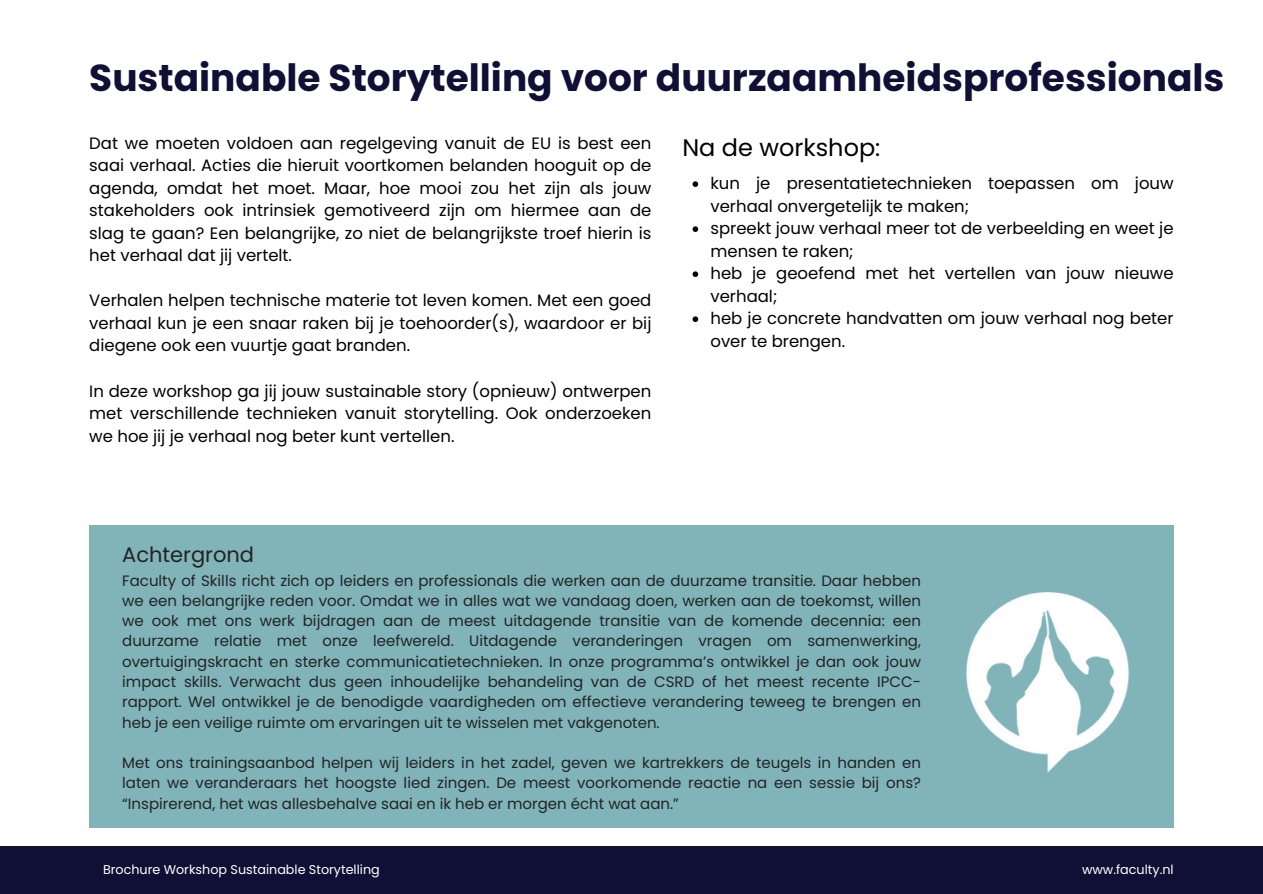
<style>
.page{position:relative;width:1263px;height:894px;background:#fff}
.page>*{position:absolute;margin:0;border:0;box-sizing:border-box;transform-origin:0 0}
.t1{font:700 37.5px "Poppins";color:#101036}
.t2{font:24px "Poppins";color:#000}
.t3{font:21px "Poppins";color:#232326}
.t4{font:16.5px/22.5px "Poppins";color:#000}
.t5{font:15px/20.2px "Poppins";color:#232326;text-align:justify}
.t6{font:12.75px "Poppins";color:#fff}
</style>
<div class="page">
<div style="left:0;top:846px;width:1263px;height:47px;background:#101036"></div>
<div style="left:89px;top:525px;width:1084px;height:303px;background:#80b4b8"></div>
<img style="left:966px;top:573px;width:208px;height:208px">
<svg style="left:693px;top:181px;width:5px;height:6px"></svg>
<svg style="left:693px;top:226px;width:5px;height:6px"></svg>
<svg style="left:693px;top:271px;width:5px;height:6px"></svg>
<svg style="left:693px;top:316px;width:5px;height:6px"></svg>
<h4 class="t1" style="left:89px;top:52px;width:1137px">Sustainable Storytelling voor duurzaamheidsprofessionals</h4>
<h4 class="t4" style="left:89px;top:132px;width:564px;text-align:justify">Dat we moeten voldoen aan regelgeving vanuit de EU is best een saai verhaal. Acties die hieruit voortkomen belanden hooguit op de agenda, omdat het moet. Maar, hoe mooi zou het zijn als jouw stakeholders ook intrinsiek gemotiveerd zijn om hiermee aan de slag te gaan? Een belangrijke, zo niet de belangrijkste troef hierin is het verhaal dat jij vertelt.</h4>
<h2 class="t4" style="left:89px;top:289px;width:564px;text-align:justify">Verhalen helpen technische materie tot leven komen. Met een goed verhaal kun je een snaar raken bij je toehoorder(s), waardoor er bij diegene ook een vuurtje gaat branden.</h2>
<p class="t4" style="left:89px;top:379px;width:564px;text-align:justify">In deze workshop ga jij jouw sustainable story (opnieuw) ontwerpen met verschillende technieken vanuit storytelling. Ook onderzoeken we hoe jij je verhaal nog beter kunt vertellen.</p>
<h3 class="t2" style="left:682px;top:131px;width:199px">Na de workshop:</h3>
<h4 class="t4" style="left:710px;top:172px;width:465px">kun je presentatietechnieken toepassen om jouw verhaal onvergetelijk te maken;</h4>
<h4 class="t4" style="left:710px;top:217px;width:465px">spreekt jouw verhaal meer tot de verbeelding en weet je mensen te raken;</h4>
<p class="t4" style="left:710px;top:262px;width:465px">heb je geoefend met het vertellen van jouw nieuwe verhaal;</p>
<p class="t4" style="left:710px;top:307px;width:465px">heb je concrete handvatten om jouw verhaal nog beter over te brengen.</p>
<p class="t3" style="left:122px;top:539px;width:133px">Achtergrond</p>
<p class="t5" style="left:122px;top:570px;width:800px">Faculty of Skills richt zich op leiders en professionals die werken aan de duurzame transitie. Daar hebben we een belangrijke reden voor. Omdat we in alles wat we vandaag doen, werken aan de toekomst, willen we ook met ons werk bijdragen aan de meest uitdagende transitie van de komende decennia: een duurzame relatie met onze leefwereld. Uitdagende veranderingen vragen om samenwerking, overtuigingskracht en sterke communicatietechnieken. In onze programma’s ontwikkel je dan ook jouw impact skills. Verwacht dus geen inhoudelijke behandeling van de CSRD of het meest recente IPCC&shy;rapport. Wel ontwikkel je de benodigde vaardigheden om effectieve verandering teweeg te brengen en heb je een veilige ruimte om ervaringen uit te wisselen met vakgenoten.</p>
<p class="t5" style="left:122px;top:752px;width:800px">Met ons trainingsaanbod helpen wij leiders in het zadel, geven we kartrekkers de teugels in handen en laten we veranderaars het hoogste lied zingen. De meest voorkomende reactie na een sessie bij ons? “Inspirerend, het was allesbehalve saai en ik heb er morgen écht wat aan.”</p>
<p class="t6" style="left:103px;top:860px;width:278px">Brochure Workshop Sustainable Storytelling</p>
<h4 class="t6" style="left:1082px;top:860px;width:93px">www.faculty.nl</h4>
</div>
